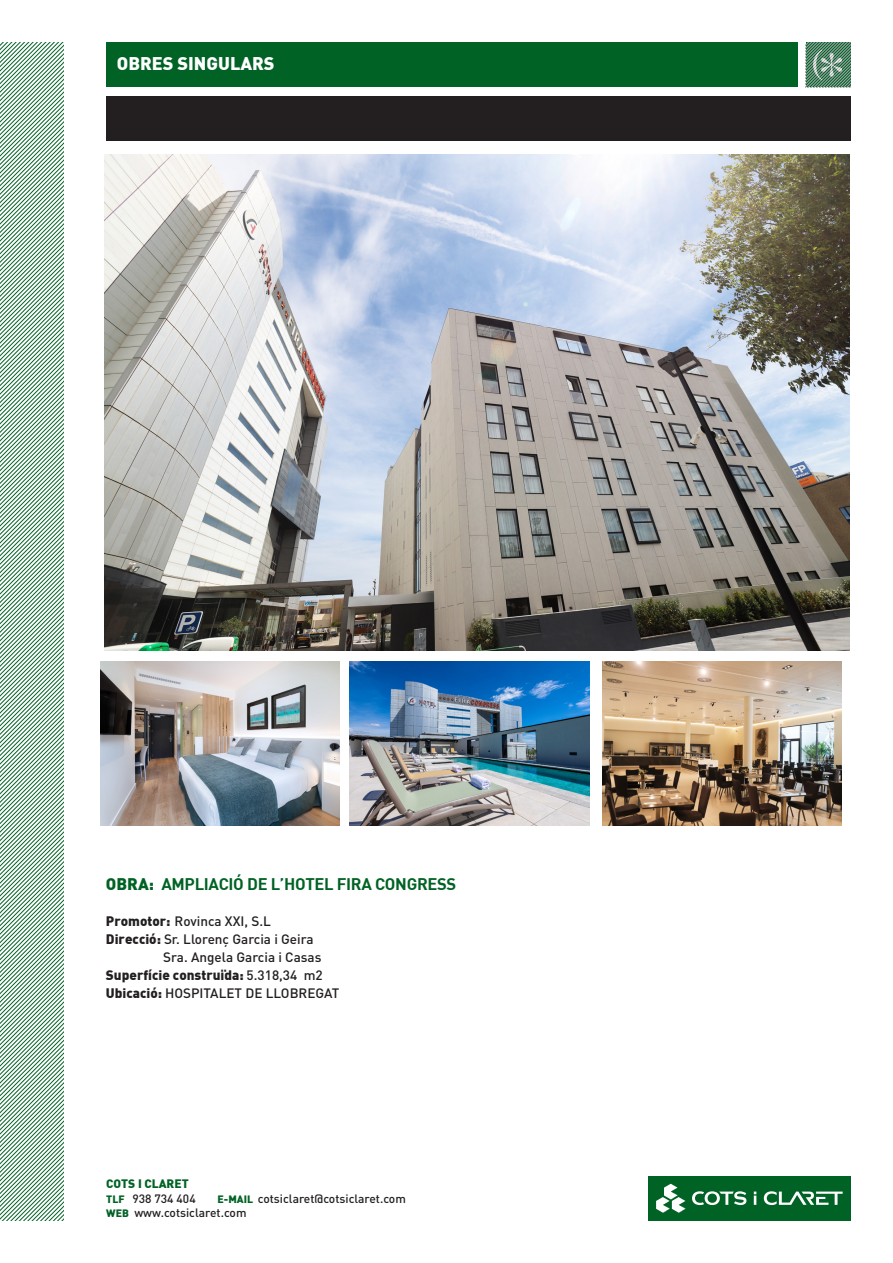
<style>
.page{position:relative;width:893px;height:1263px;background:#fff}
.page>*{position:absolute;margin:0;border:0;box-sizing:border-box;transform-origin:0 0}
.t1{font:900 18px "DIN";color:#fff}
.t2{font:700 16.5px "DIN";letter-spacing:-.02em;color:#006224}
.t3{font:500 13.5px "DIN Pro";color:#231f20}
.t4{font:900 13.5px "DIN";color:#231f20}
.t5{font:500 12px "DIN Pro";color:#231f20}
.t6{font:900 12px "DIN";color:#006224}
.s1{font-weight:900}
.s2{font-family:"DIN";font-weight:900}
.s3{font-family:"DIN Pro";font-weight:500}
.s4{font-family:"DIN";font-weight:900;font-size:10.5px;color:#006224}
</style>
<div class="page">
<div style="left:106px;top:43px;width:691px;height:44px;background:#006224"></div>
<div style="left:106px;top:96px;width:744px;height:44px;background:#231f20"></div>
<svg style="left:0;top:43px;width:64px;height:1177px"></svg>
<svg style="left:806px;top:43px;width:44px;height:44px;background:#5f8c72"></svg>
<div style="left:648px;top:1176px;width:202px;height:44px;background:#006224"></div>
<svg style="left:692px;top:1191px;width:54px;height:14px"></svg>
<svg style="left:764px;top:1191px;width:79px;height:14px"></svg>
<svg style="left:754px;top:1191px;width:2px;height:14px"></svg>
<svg style="left:656px;top:1184px;width:29px;height:29px"></svg>
<img style="left:105px;top:155px;width:744px;height:496px">
<img style="left:100px;top:661px;width:240px;height:165px">
<img style="left:350px;top:661px;width:239px;height:165px">
<img style="left:602px;top:661px;width:240px;height:165px">
<p class="t1" style="left:117px;top:52px;width:159px">OBRES SINGULARS</p>
<p class="t2" style="left:106px;top:873px;width:352px"><span class="s1">OBRA:</span> AMPLIACIÓ DE L’HOTEL FIRA CONGRESS</p>
<p class="t3" style="left:106px;top:911px;width:166px"><span class="s2">Promotor:</span> Rovinca XXI, S.L</p>
<p class="t3" style="left:106px;top:929px;width:209px"><span class="s2">Direcció:</span> Sr. Llorenç Garcia i Geira</p>
<p class="t3" style="left:163px;top:947px;width:160px">Sra. Angela Garcia i Casas</p>
<p class="t4" style="left:106px;top:966px;width:218px">Superfície construïda: <span class="s3">5.318,34 m2</span></p>
<p class="t3" style="left:106px;top:983px;width:235px"><span class="s2">Ubicació:</span> HOSPITALET DE LLOBREGAT</p>
<p class="t6" style="left:106px;top:1176px;width:84px">COTS I CLARET</p>
<p class="t5" style="left:106px;top:1190px;width:91px"><span class="s4">TLF</span> 938 734 404</p>
<p class="t5" style="left:106px;top:1204px;width:142px"><span class="s4">WEB</span> www.cotsiclaret.com</p>
<p class="t5" style="left:218px;top:1190px;width:190px"><span class="s4">E-MAIL</span> cotsiclaret@cotsiclaret.com</p>
</div>
